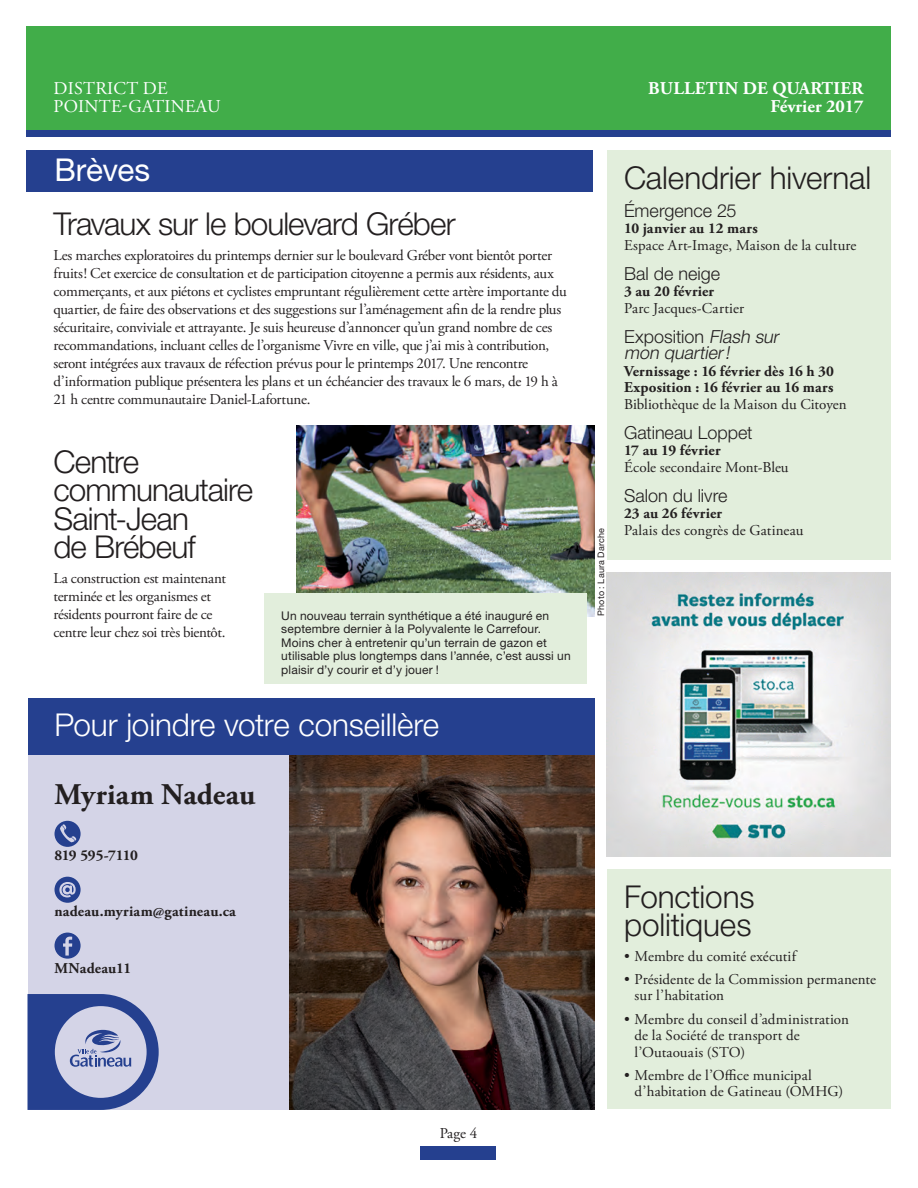
<style>
.page{position:relative;width:918px;height:1188px;background:#fff}
.page>*{position:absolute;margin:0;border:0;box-sizing:border-box;transform-origin:0 0}
.t1{font:300 31.5px/28.5px "Helvetica Neue LT Pro";letter-spacing:-.025em;color:#231f20}
.t2{font:300 31.5px/28.5px "Helvetica Neue LT Pro";letter-spacing:-.005em;color:#231f20}
.t3{font:300 31.5px "Helvetica Neue LT Pro";letter-spacing:-.005em;color:#fff}
.t4{font:31.5px "Helvetica Neue LT Pro";letter-spacing:-.01em;color:#fff}
.t5{font:700 30px "Adobe Garamond Pro";letter-spacing:.005em;color:#231f20}
.t6{font:300 18px "Helvetica Neue LT Pro";color:#231f20}
.t7{font:italic 300 18px/16.5px "Helvetica Neue LT Pro";color:#231f20}
.t8{font:700 18px/18px "Adobe Garamond Pro";color:#fff}
.t9{font:18px/18px "Adobe Garamond Pro";letter-spacing:.015em;color:#fff}
.t10{font:15px/18px "Adobe Garamond Pro";letter-spacing:-.01em;color:#231f20}
.t11{font:700 15px/16.5px "Adobe Garamond Pro";letter-spacing:.01em;color:#231f20}
.t12{font:15px "Adobe Garamond Pro";letter-spacing:.01em;color:#231f20}
.t13{font:700 15px "Adobe Garamond Pro";letter-spacing:-.035em;color:#231f20}
.t14{font:12px/13.5px "Helvetica Neue LT Pro";letter-spacing:.015em;color:#231f20}
.t15{font:9px "Helvetica Neue LT Pro";letter-spacing:.02em;color:#231f20}
.s1{font-style:normal}
</style>
<div class="page">
<div style="left:28px;top:698px;width:567px;height:412px;background:#d4d4e7"></div>
<img style="left:290px;top:755px;width:305px;height:355px">
<div style="left:28px;top:698px;width:567px;height:57px;background:#25408f"></div>
<svg style="left:55px;top:933px;width:26px;height:26px"></svg>
<svg style="left:55px;top:821px;width:26px;height:26px"></svg>
<svg style="left:55px;top:877px;width:26px;height:26px"></svg>
<svg style="left:28px;top:994px;width:131px;height:116px"></svg>
<div style="left:26px;top:123px;width:864px;height:14px;background:#25408f"></div>
<div style="left:26px;top:26px;width:864px;height:104px;background:#41ad49"></div>
<div style="left:607px;top:150px;width:283px;height:409px;background:#e2eedc"></div>
<div style="left:421px;top:1147px;width:75px;height:13px;background:#25408f"></div>
<div style="left:607px;top:870px;width:283px;height:239px;background:#e2eedc"></div>
<div style="left:26px;top:150px;width:567px;height:42px;background:#25408f"></div>
<img style="left:296px;top:426px;width:299px;height:190px">
<div style="left:264px;top:594px;width:322px;height:90px;background:#e2eedc"></div>
<img style="left:606px;top:572px;width:285px;height:285px">
<p class="t9" style="left:54px;top:80px;width:168px">DISTRICT DE<br>POINTE-GATINEAU</p>
<h1 class="t4" style="left:54px;top:151px;width:97px">Brèves</h1>
<h1 class="t1" style="left:53px;top:209px;width:404px">Travaux sur le boulevard Gréber</h1>
<p class="t10" style="left:53px;top:247px;width:515px">Les marches exploratoires du printemps dernier sur le boulevard Gréber vont bientôt porter fruits! Cet exercice de consultation et de participation citoyenne a permis aux résidents, aux commerçants, et aux piétons et cyclistes empruntant régulièrement cette artère importante du quartier, de faire des observations et des suggestions sur l’aménagement afin de la rendre plus sécuritaire, conviviale et attrayante. Je suis heureuse d’annoncer qu’un grand nombre de ces recommandations, incluant celles de l’organisme Vivre en ville, que j’ai mis à contribution, seront intégrées aux travaux de réfection prévus pour le printemps 2017. Une rencontre d’information publique présentera les plans et un échéancier des travaux le 6 mars, de 19 h à 21 h centre communautaire Daniel-Lafortune.</p>
<h1 class="t1" style="left:53px;top:447px;width:201px">Centre communautaire<br>Saint-Jean<br>de Brébeuf</h1>
<p class="t10" style="left:53px;top:570px;width:174px">La construction est maintenant terminée et les organismes et résidents pourront faire de ce centre leur chez soi très bientôt.</p>
<p class="t14" style="left:281px;top:609px;width:291px">Un nouveau terrain synthétique a été inauguré en septembre dernier à la Polyvalente le Carrefour.<br>Moins cher à entretenir qu’un terrain de gazon et utilisable plus longtemps dans l’année, c’est aussi un plaisir d’y courir et d’y jouer !</p>
<h1 class="t3" style="left:55px;top:705px;width:386px">Pour joindre votre conseillère</h1>
<h2 class="t5" style="left:55px;top:777px;width:202px">Myriam Nadeau</h2>
<p class="t13" style="left:55px;top:847px;width:85px">819 595-7110</p>
<p class="t11" style="left:55px;top:904px;width:183px">nadeau.myriam@gatineau.ca</p>
<p class="t11" style="left:55px;top:960px;width:78px">MNadeau11</p>
<p class="t10" style="left:440px;top:1124px;width:39px">Page 4</p>
<p class="t8" style="left:648px;top:80px;width:13px">bulletin</p>
<p class="t8" style="left:771px;top:80px;width:94px;text-indent:-28px">de quartier<br>Février 2017</p>
<p class="t15" style="left:595px;top:616px;width:90px;rotate:-90deg">Photo : Laura Darche</p>
<h1 class="t2" style="left:624px;top:163px;width:249px">Calendrier hivernal</h1>
<p class="t6" style="left:624px;top:199px;width:114px">Émergence 25</p>
<p class="t11" style="left:624px;top:221px;width:135px">10 janvier au 12 mars</p>
<p class="t12" style="left:624px;top:236px;width:234px">Espace Art-Image, Maison de la culture</p>
<p class="t6" style="left:624px;top:262px;width:98px">Bal de neige</p>
<p class="t11" style="left:624px;top:284px;width:92px">3 au 20 février</p>
<p class="t12" style="left:624px;top:299px;width:121px">Parc Jacques-Cartier</p>
<p class="t7" style="left:624px;top:328px;width:160px"><span class="s1">Exposition</span> Flash sur mon quartier!</p>
<p class="t11" style="left:624px;top:363px;width:211px">Vernissage : 16 février dès 16 h 30<br>Exposition : 16 février au 16 mars</p>
<p class="t10" style="left:624px;top:396px;width:224px">Bibliothèque de la Maison du Citoyen</p>
<p class="t6" style="left:624px;top:421px;width:130px">Gatineau Loppet</p>
<p class="t11" style="left:624px;top:443px;width:98px">17 au 19 février</p>
<p class="t10" style="left:624px;top:459px;width:166px">École secondaire Mont-Bleu</p>
<p class="t6" style="left:624px;top:484px;width:105px">Salon du livre</p>
<p class="t11" style="left:624px;top:506px;width:99px">23 au 26 février</p>
<p class="t12" style="left:624px;top:521px;width:181px">Palais des congrès de Gatineau</p>
<h1 class="t2" style="left:624px;top:882px;width:132px">Fonctions politiques</h1>
<p class="t10" style="left:624px;top:947px;width:173px">• Membre du comité exécutif</p>
<p class="t10" style="left:635px;top:971px;width:243px;line-height:16.5px;text-indent:-10px">• Présidente de la Commission permanente sur l’habitation</p>
<p class="t10" style="left:635px;top:1011px;width:216px;line-height:16.5px;text-indent:-10px">• Membre du conseil d’administration de la Société de transport de l’Outaouais (STO)</p>
<p class="t10" style="left:635px;top:1067px;width:210px;line-height:16.5px;text-indent:-10px">• Membre de l’Office municipal d’habitation de Gatineau (OMHG)</p>
</div>
